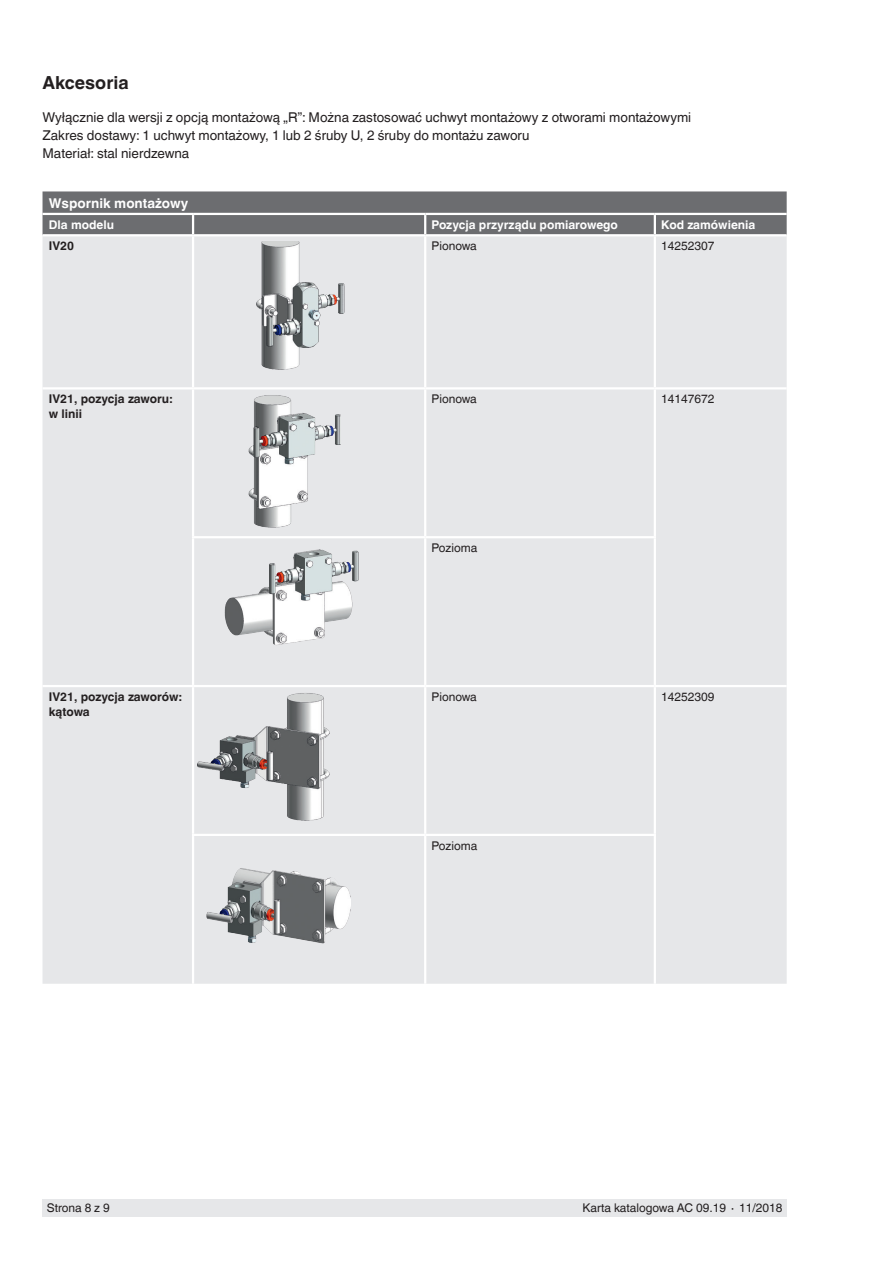
<style>
.page{position:relative;width:893px;height:1263px;background:#fff}
.page>*{position:absolute;margin:0;border:0;box-sizing:border-box;transform-origin:0 0}
.t1{font:700 18px "Helvetica World";color:#231f20}
.t2{font:13.5px/18px "Helvetica World";color:#231f20}
.t3{font:700 13.5px "Helvetica World";color:#fff}
.t4{font:12px "Helvetica World";color:#231f20}
.t5{font:700 12px/15px "Helvetica World";color:#231f20}
.t6{font:700 12px "Helvetica World";color:#fff}
</style>
<div class="page">
<div style="left:43px;top:1199px;width:744px;height:17px;background:#e6e7e9"></div>
<div style="left:43px;top:236px;width:744px;height:748px;background:#e6e7e9"></div>
<hr style="left:192px;top:236px;width:2px;height:151px;background:#fff">
<svg style="left:43px;top:191px;width:744px;height:44px;background:#727375"></svg>
<hr style="left:192px;top:536px;width:233px;height:2px;background:#fff">
<hr style="left:425px;top:536px;width:231px;height:2px;background:#fff">
<hr style="left:192px;top:834px;width:233px;height:2px;background:#fff">
<hr style="left:425px;top:834px;width:231px;height:2px;background:#fff">
<hr style="left:193px;top:387px;width:232px;height:2px;background:#fff">
<hr style="left:193px;top:685px;width:232px;height:2px;background:#fff">
<hr style="left:425px;top:387px;width:230px;height:2px;background:#fff">
<hr style="left:425px;top:685px;width:230px;height:2px;background:#fff">
<hr style="left:43px;top:213px;width:150px;height:2px;background:#fff">
<hr style="left:193px;top:213px;width:232px;height:2px;background:#fff">
<hr style="left:425px;top:213px;width:230px;height:2px;background:#fff">
<hr style="left:655px;top:213px;width:132px;height:2px;background:#fff">
<hr style="left:424px;top:236px;width:2px;height:151px;background:#fff">
<hr style="left:424px;top:389px;width:2px;height:147px;background:#fff">
<hr style="left:424px;top:538px;width:2px;height:147px;background:#fff">
<hr style="left:424px;top:687px;width:2px;height:147px;background:#fff">
<hr style="left:424px;top:836px;width:2px;height:148px;background:#fff">
<hr style="left:43px;top:387px;width:150px;height:2px;background:#fff">
<hr style="left:192px;top:389px;width:2px;height:147px;background:#fff">
<hr style="left:192px;top:538px;width:2px;height:147px;background:#fff">
<hr style="left:43px;top:685px;width:150px;height:2px;background:#fff">
<hr style="left:192px;top:687px;width:2px;height:147px;background:#fff">
<hr style="left:192px;top:836px;width:2px;height:148px;background:#fff">
<hr style="left:655px;top:387px;width:132px;height:2px;background:#fff">
<hr style="left:654px;top:389px;width:2px;height:147px;background:#fff">
<hr style="left:654px;top:538px;width:2px;height:147px;background:#fff">
<hr style="left:655px;top:685px;width:132px;height:2px;background:#fff">
<hr style="left:654px;top:687px;width:2px;height:147px;background:#fff">
<hr style="left:654px;top:836px;width:2px;height:148px;background:#fff">
<hr style="left:654px;top:236px;width:2px;height:151px;background:#fff">
<img style="left:257px;top:241px;width:87px;height:129px">
<img style="left:248px;top:394px;width:93px;height:133px">
<img style="left:224px;top:549px;width:135px;height:96px">
<img style="left:197px;top:693px;width:133px;height:128px">
<img style="left:207px;top:867px;width:144px;height:77px">
<h1 class="t1" style="left:43px;top:73px;width:88px">Akcesoria</h1>
<p class="t2" style="left:43px;top:109px;width:650px">Wyłącznie dla wersji z opcją montażową „R”: Można zastosować uchwyt montażowy z otworami montażowymi<br>Zakres dostawy: 1 uchwyt montażowy, 1 lub 2 śruby U, 2 śruby do montażu zaworu<br>Materiał: stal nierdzewna</p>
<p class="t3" style="left:49px;top:195px;width:141px">Wspornik montażowy</p>
<p class="t6" style="left:49px;top:218px;width:67px">Dla modelu</p>
<p class="t6" style="left:432px;top:218px;width:188px">Pozycja przyrządu pomiarowego</p>
<p class="t6" style="left:661px;top:218px;width:96px">Kod zamówienia</p>
<p class="t5" style="left:49px;top:239px;width:27px">IV20</p>
<p class="t4" style="left:432px;top:239px;width:47px">Pionowa</p>
<p class="t4" style="left:661px;top:239px;width:55px">14252307</p>
<p class="t5" style="left:49px;top:392px;width:125px">IV21, pozycja zaworu: w linii</p>
<p class="t4" style="left:432px;top:392px;width:47px">Pionowa</p>
<p class="t4" style="left:661px;top:392px;width:55px">14147672</p>
<p class="t4" style="left:432px;top:541px;width:47px">Pozioma</p>
<p class="t5" style="left:49px;top:689px;width:135px">IV21, pozycja zaworów: kątowa</p>
<p class="t4" style="left:432px;top:690px;width:47px">Pionowa</p>
<p class="t4" style="left:661px;top:690px;width:55px">14252309</p>
<p class="t4" style="left:432px;top:839px;width:47px">Pozioma</p>
<p class="t4" style="left:47px;top:1201px;width:65px">Strona 8 z 9</p>
<p class="t4" style="left:582px;top:1201px;width:201px">Karta katalogowa AC 09.19 ∙ 11/2018</p>
</div>
